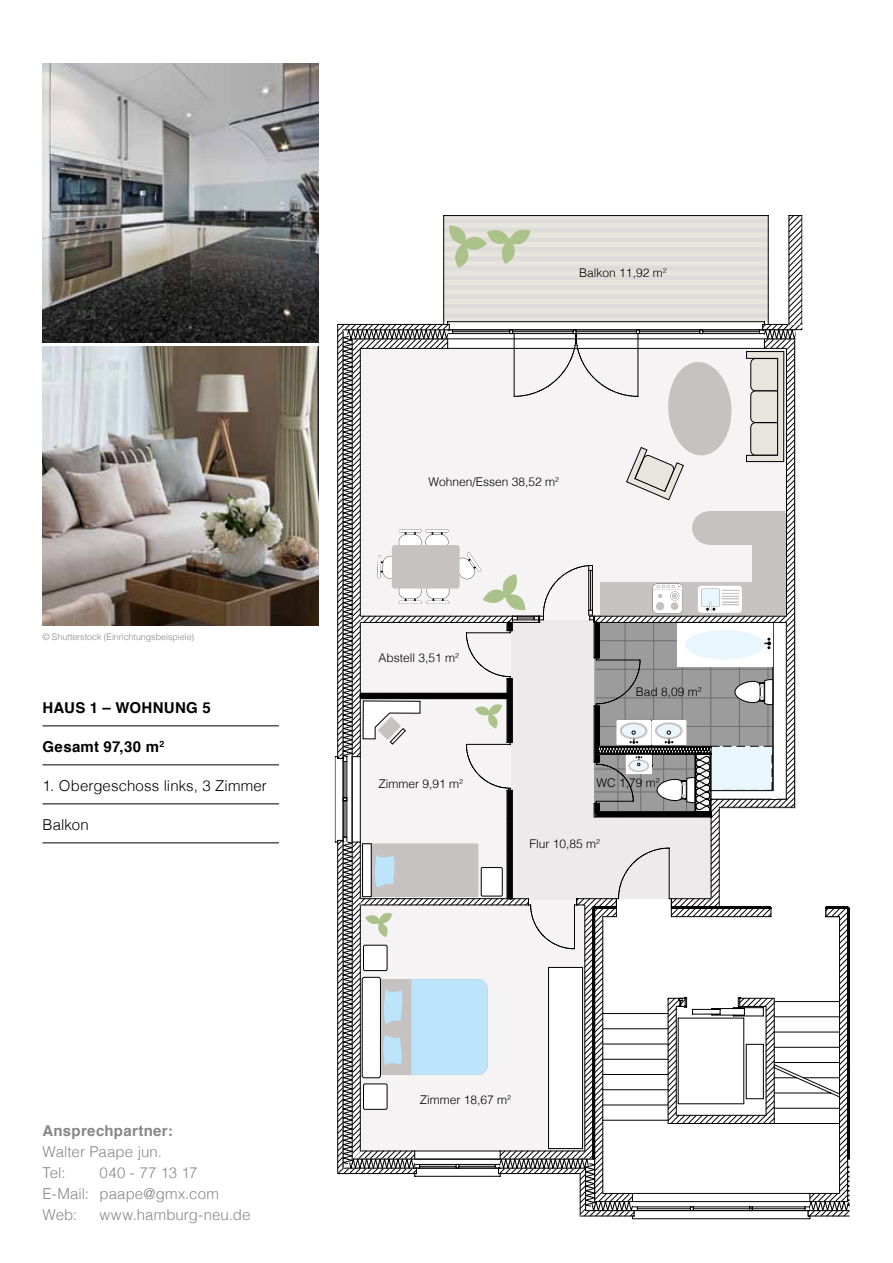
<style>
.page{position:relative;width:893px;height:1263px;background:#fff}
.page>*{position:absolute;margin:0;border:0;box-sizing:border-box;transform-origin:0 0}
.t1{font:300 15px/21px "Helvetica";letter-spacing:.005em;color:#868786}
.t2{font:300 15px "Helvetica";letter-spacing:.005em;color:#000}
.t3{font:700 15px "Helvetica";letter-spacing:.02em;color:#000}
.t4{font:700 15px "Helvetica";letter-spacing:.02em;color:#868786}
.t5{font:300 12px "Helvetica";color:#000}
.t6{font:300 9px "Helvetica";letter-spacing:-.005em;color:#868786}
</style>
<div class="page">
<hr style="left:857px;top:905px;width:1px;height:246px;background:#020203">
<hr style="left:856px;top:1168px;width:1px;height:42px;background:#020203">
<svg style="left:335px;top:215px;width:515px;height:1004px"></svg>
<hr style="left:43px;top:726px;width:236px;height:1px;background:#000">
<hr style="left:43px;top:765px;width:236px;height:1px;background:#000">
<hr style="left:43px;top:804px;width:236px;height:1px;background:#000">
<hr style="left:43px;top:843px;width:236px;height:1px;background:#000">
<img style="left:43px;top:64px;width:276px;height:278px">
<img style="left:43px;top:347px;width:276px;height:278px">
<p class="t6" style="left:43px;top:629px;width:153px">© Shutterstock (Einrichtungsbeispiele)</p>
<p class="t3" style="left:43px;top:695px;width:170px">Haus 1 – Wohnung 5</p>
<p class="t3" style="left:43px;top:734px;width:123px">Gesamt 97,30 m<sup>2</sup></p>
<p class="t2" style="left:43px;top:773px;width:226px">1. Obergeschoss links, 3 Zimmer</p>
<p class="t2" style="left:43px;top:812px;width:48px">Balkon</p>
<p class="t4" style="left:43px;top:1119px;width:132px">Ansprechpartner:</p>
<p class="t1" style="left:43px;top:1140px;width:121px">Walter Paape jun.<br>Tel:</p>
<p class="t1" style="left:43px;top:1161px;width:178px;text-indent:57px">040 - 77 13 17<br>E-Mail: paape@gmx.com<br>Web:</p>
<p class="t1" style="left:100px;top:1203px;width:152px">www.hamburg-neu.de</p>
<p class="t5" style="left:579px;top:262px;width:89px">Balkon 11,92 m<sup>2</sup></p>
<p class="t5" style="left:428px;top:472px;width:132px">Wohnen/Essen 38,52 m<sup>2</sup></p>
<p class="t5" style="left:378px;top:648px;width:82px">Abstell 3,51 m<sup>2</sup></p>
<p class="t5" style="left:378px;top:773px;width:86px">Zimmer 9,91 m<sup>2</sup></p>
<p class="t5" style="left:636px;top:682px;width:67px">Bad 8,09 m<sup>2</sup></p>
<p class="t5" style="left:596px;top:772px;width:65px">WC 1,79 m<sup>2</sup></p>
<p class="t5" style="left:529px;top:834px;width:72px">Flur 10,85 m<sup>2</sup></p>
<p class="t5" style="left:420px;top:1089px;width:93px">Zimmer 18,67 m<sup>2</sup></p>
</div>
